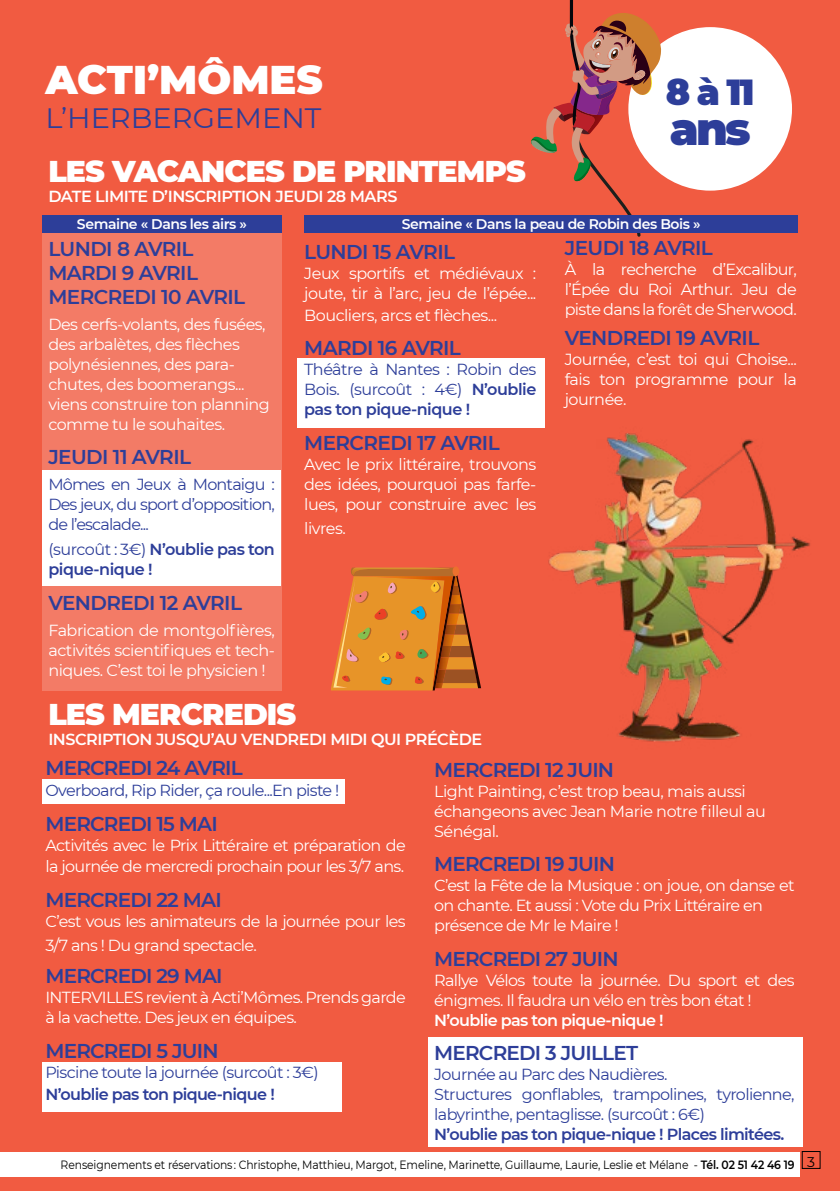
<style>
.page{position:relative;width:840px;height:1191px;background:#fff}
.page>*{position:absolute;margin:0;border:0;box-sizing:border-box;transform-origin:0 0}
.t1{font:900 45.2px "Montserrat";color:#2d3e99}
.t2{font:900 40px "Montserrat";color:#fff}
.t3{font:900 36.2px "Montserrat";color:#2d3e99}
.t4{font:900 30px "Montserrat";letter-spacing:-.03em;color:#fff}
.t5{font:28px "Montserrat";color:#2d3e99}
.t6{font:600 20px/24px "Montserrat";letter-spacing:-.04em;color:#2d3e99}
.t7{font:16px/20px "Montserrat";letter-spacing:-.04em;color:#fff}
.t8{font:16px/20px "Montserrat";letter-spacing:-.04em;color:#2d3e99;text-align:justify}
.t9{font:600 16px/20px "Montserrat";letter-spacing:-.04em;color:#2d3e99}
.t10{font:600 16px "Montserrat";letter-spacing:-.03em;color:#fff}
.t11{font:600 14px "Montserrat";letter-spacing:-.03em;color:#fff}
.t12{font:12px "Montserrat";letter-spacing:-.01em;color:#000;scale:.9 1}
.s1{font-weight:400}
.s2{font-weight:600}
</style>
<div class="page">
<div style="left:0;top:0;width:839px;height:1191px;background:#f15b41"></div>
<div style="left:42px;top:215px;width:239px;height:18px;background:#2d3e99"></div>
<div style="left:628px;top:27px;width:163px;height:164px;background:#fff;border-radius:50%"></div>
<svg style="left:42px;top:233px;width:239px;height:457px;background:#f69c8c"></svg>
<svg style="left:531px;top:0;width:129px;height:237px"></svg>
<img style="left:598px;top:83px;width:18px;height:16px">
<div style="left:304px;top:215px;width:493px;height:18px;background:#2d3e99"></div>
<div style="left:452px;top:566px;width:7px;height:10px;background:#ef6438;border-radius:50%"></div>
<svg style="left:331px;top:567px;width:150px;height:123px;background:#d47c2a"></svg>
<img style="left:333px;top:578px;width:22px;height:109px">
<div style="left:297px;top:359px;width:247px;height:69px;background:#fff"></div>
<div style="left:42px;top:779px;width:302px;height:25px;background:#fff"></div>
<div style="left:42px;top:1062px;width:300px;height:49px;background:#fff"></div>
<div style="left:427px;top:1037px;width:375px;height:110px;background:#fff"></div>
<img style="left:544px;top:414px;width:266px;height:328px">
<div style="left:801px;top:1151px;width:19px;height:17px;border:1px solid #000"></div>
<div style="left:0;top:1152px;width:798px;height:24px;background:#fff"></div>
<h2 class="t2" style="left:45px;top:50px;width:279px">ACTI’MÔMES</h2>
<h3 class="t5" style="left:45px;top:98px;width:277px">L’HERBERGEMENT</h3>
<h3 class="t3" style="left:665px;top:65px;width:90px">8 à 11</h3>
<h1 class="t1" style="left:669px;top:95px;width:82px">ans</h1>
<h3 class="t4" style="left:48px;top:149px;width:478px">LES VACANCES DE PRINTEMPS</h3>
<p class="t10" style="left:48px;top:185px;width:350px">DATE LIMITE D’INSCRIPTION JEUDI 28 MARS</p>
<p class="t11" style="left:77px;top:214px;width:171px">Semaine « Dans les airs »</p>
<p class="t11" style="left:401px;top:214px;width:300px">Semaine « Dans la peau de Robin des Bois »</p>
<p class="t6" style="left:48px;top:236px;width:198px">LUNDI 8 AVRIL<br>MARDI 9 AVRIL<br>MERCREDI 10 AVRIL</p>
<p class="t7" style="left:48px;top:313px;width:223px">Des cerfs-volants, des fusées, des arbalètes, des flèches polynésiennes, des para&shy;chutes, des boomerangs... viens construire ton planning comme tu le souhaites.</p>
<p class="t6" style="left:48px;top:444px;width:144px">JEUDI 11 AVRIL</p>
<p class="t8" style="left:48px;top:473px;width:228px">Mômes en Jeux à Montaigu :<br>Des jeux, du sport d’opposition, de l’escalade...</p>
<p class="t9" style="left:48px;top:539px;width:228px"><span class="s1">(surcoût : 3€)</span> N’oublie pas ton pique-nique !</p>
<p class="t6" style="left:48px;top:590px;width:195px">VENDREDI 12 AVRIL</p>
<p class="t7" style="left:48px;top:619px;width:228px;text-align:justify">Fabrication de montgolfières, activités scientifiques et tech&shy;niques. C’est toi le physicien !</p>
<p class="t6" style="left:304px;top:239px;width:152px">LUNDI 15 AVRIL</p>
<p class="t7" style="left:304px;top:263px;width:233px">Jeux sportifs et médiévaux : joute, tir à l’arc, jeu de l’épée...</p>
<p class="t7" style="left:304px;top:304px;width:194px">Boucliers, arcs et flèches...</p>
<p class="t6" style="left:304px;top:335px;width:158px">MARDI 16 AVRIL</p>
<p class="t8" style="left:304px;top:359px;width:233px">Théâtre à Nantes : Robin des Bois. (surcoût : 4€) <span class="s2">N’oublie pas ton pique-nique !</span></p>
<p class="t6" style="left:304px;top:429px;width:197px">MERCREDI 17 AVRIL</p>
<p class="t7" style="left:304px;top:453px;width:233px;text-align:justify">Avec le prix littéraire, trouvons des idées, pourquoi pas farfe&shy;lues, pour construire avec les</p>
<p class="t7" style="left:304px;top:517px;width:43px">livres.</p>
<h3 class="t4" style="left:48px;top:692px;width:249px">LES MERCREDIS</h3>
<p class="t10" style="left:48px;top:728px;width:435px">INSCRIPTION JUSQU’AU VENDREDI MIDI QUI PRÉCÈDE</p>
<p class="t6" style="left:564px;top:235px;width:150px">JEUDI 18 AVRIL</p>
<p class="t7" style="left:564px;top:259px;width:233px;text-align:justify">À la recherche d’Excalibur, l’Épée du Roi Arthur. Jeu de piste dans la forêt de Sherwood.</p>
<p class="t6" style="left:564px;top:325px;width:196px">VENDREDI 19 AVRIL</p>
<p class="t7" style="left:564px;top:348px;width:233px;text-align:justify">Journée, c’est toi qui Choise... fais ton programme pour la journée.</p>
<p class="t6" style="left:45px;top:754px;width:199px">MERCREDI 24 AVRIL</p>
<p class="t8" style="left:45px;top:780px;width:295px">Overboard, Rip Rider, ça roule...En piste !</p>
<p class="t6" style="left:45px;top:811px;width:174px">MERCREDI 15 MAI</p>
<p class="t7" style="left:45px;top:833px;width:361px;line-height:21.6px">Activités avec le Prix Littéraire et préparation de la journée de mercredi prochain pour les 3/7 ans.</p>
<p class="t6" style="left:45px;top:887px;width:178px">MERCREDI 22 MAI</p>
<p class="t7" style="left:45px;top:908px;width:361px;line-height:24px">C’est vous les animateurs de la journée pour les<br>3/7 ans ! Du grand spectacle.</p>
<p class="t6" style="left:45px;top:963px;width:179px">MERCREDI 29 MAI</p>
<p class="t7" style="left:45px;top:987px;width:361px">INTERVILLES revient à Acti’Mômes. Prends garde à la vachette. Des jeux en équipes.</p>
<p class="t6" style="left:45px;top:1038px;width:175px">MERCREDI 5 JUIN</p>
<p class="t8" style="left:45px;top:1061px;width:274px">Piscine toute la journée (surcoût : 3€)</p>
<p class="t9" style="left:45px;top:1083px;width:231px">N’oublie pas ton pique-nique !</p>
<p class="t6" style="left:434px;top:756px;width:181px">MERCREDI 12 JUIN</p>
<p class="t7" style="left:434px;top:780px;width:333px">Light Painting, c’est trop beau, mais aussi échangeons avec Jean Marie notre filleul au<br>Sénégal.</p>
<p class="t6" style="left:434px;top:851px;width:182px">MERCREDI 19 JUIN</p>
<p class="t7" style="left:434px;top:875px;width:362px">C’est la Fête de la Musique : on joue, on danse et on chante. Et aussi : Vote du Prix Littéraire en présence de Mr le Maire !</p>
<p class="t6" style="left:434px;top:945px;width:186px">MERCREDI 27 JUIN</p>
<p class="t7" style="left:434px;top:969px;width:361px">Rallye Vélos toute la journée. Du sport et des énigmes. Il faudra un vélo en très bon état !</p>
<p class="t10" style="left:434px;top:1008px;width:231px">N’oublie pas ton pique-nique !</p>
<p class="t6" style="left:434px;top:1040px;width:205px">MERCREDI 3 JUILLET</p>
<p class="t8" style="left:434px;top:1063px;width:362px;text-align:left">Journée au Parc des Naudières.<br>Structures gonflables, trampolines, tyrolienne, labyrinthe, pentaglisse. (surcoût : 6€)</p>
<p class="t9" style="left:434px;top:1123px;width:351px">N’oublie pas ton pique-nique ! Places limitées.</p>
<p class="t12" style="left:61px;top:1156px;width:839px">Renseignements et réservations : Christophe, Matthieu, Margot, Emeline, Marinette, Guillaume, Laurie, Leslie et Mélane - <span class="s2">Tél. 02 51 42 46 19</span> <sup>3</sup></p>
</div>
